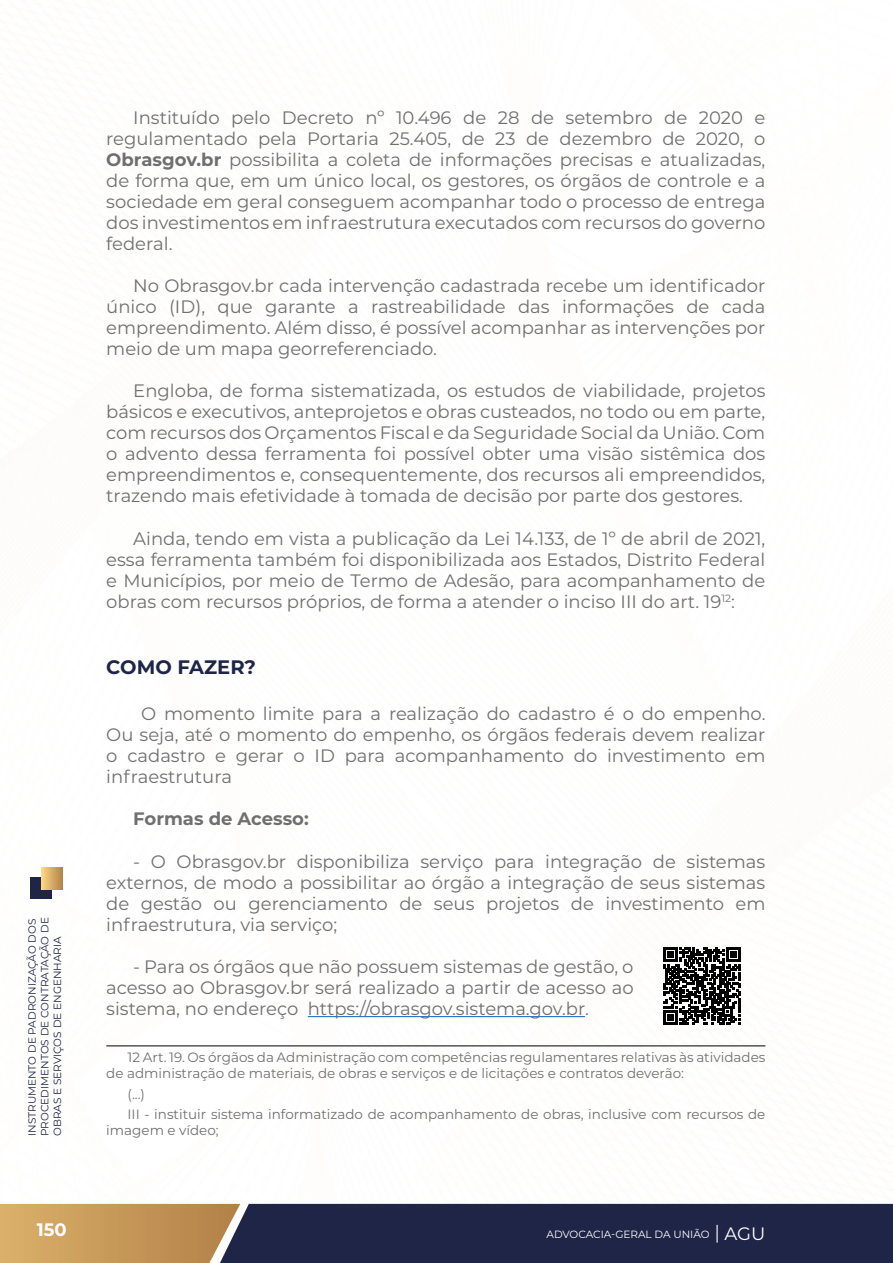
<style>
.page{position:relative;width:893px;height:1263px;background:#fff}
.page>*{position:absolute;margin:0;border:0;box-sizing:border-box;transform-origin:0 0}
.t1{font:700 19.5px "Montserrat";color:#1e2547}
.t2{font:18px/21px "Montserrat";color:#706f6f;text-align:justify}
.t3{font:700 18px "Montserrat";color:#706f6f}
.t4{font:700 18px "Montserrat";color:#fff}
.t5{font:13.5px/16.2px "Montserrat";color:#706f6f}
.t6{font:10.5px/12.6px "Montserrat";color:#1e2547}
.t7{font:10.5px "Montserrat";color:#fff}
.s1{font-weight:700}
.s2{font-size:18px}
</style>
<div class="page">
<svg style="left:31px;top:867px;width:32px;height:32px"></svg>
<svg style="left:0;top:1204px;width:893px;height:59px;background:#4b444d"></svg>
<hr style="left:308px;top:1016px;width:277px;height:1px;background:#0563c1">
<hr style="left:106px;top:1045px;width:659px;height:1px;background:#000">
<svg style="left:663px;top:947px;width:78px;height:78px"></svg>
<p class="t6" style="left:25px;top:1136px;width:220px;rotate:-90deg">INSTRUMENTO DE PADRONIZAÇÃO DOS<br>PROCEDIMENTOS DE CONTRATAÇÃO DE<br>OBRAS E SERVIÇOS DE ENGENHARIA</p>
<p class="t2" style="left:106px;top:106px;width:661px;text-indent:27px">Instituído pelo Decreto nº 10.496 de 28 de setembro de 2020 e regulamentado pela Portaria 25.405, de 23 de dezembro de 2020, o <span class="s1">Obrasgov.br</span> possibilita a coleta de informações precisas e atualizadas, de forma que, em um único local, os gestores, os órgãos de controle e a sociedade em geral conseguem acompanhar todo o processo de entrega dos investimentos em infraestrutura executados com recursos do governo federal.</p>
<p class="t2" style="left:106px;top:275px;width:661px;text-indent:27px">No Obrasgov.br cada intervenção cadastrada recebe um identificador único (ID), que garante a rastreabilidade das informações de cada empreendimento. Além disso, é possível acompanhar as intervenções por meio de um mapa georreferenciado.</p>
<p class="t2" style="left:106px;top:380px;width:661px;text-indent:27px">Engloba, de forma sistematizada, os estudos de viabilidade, projetos básicos e executivos, anteprojetos e obras custeados, no todo ou em parte, com recursos dos Orçamentos Fiscal e da Seguridade Social da União. Com o advento dessa ferramenta foi possível obter uma visão sistêmica dos empreendimentos e, consequentemente, dos recursos ali empreendidos, trazendo mais efetividade à tomada de decisão por parte dos gestores.</p>
<p class="t2" style="left:106px;top:527px;width:661px;text-indent:27px">Ainda, tendo em vista a publicação da Lei 14.133, de 1º de abril de 2021, essa ferramenta também foi disponibilizada aos Estados, Distrito Federal e Municípios, por meio de Termo de Adesão, para acompanhamento de obras com recursos próprios, de forma a atender o inciso III do art. 19<sup>12</sup>:<sup>11</sup></p>
<p class="t1" style="left:106px;top:652px;width:151px">COMO FAZER?</p>
<p class="t2" style="left:106px;top:702px;width:661px;text-indent:35px">O momento limite para a realização do cadastro é o do empenho.<br>Ou seja, até o momento do empenho, os órgãos federais devem realizar o cadastro e gerar o ID para acompanhamento do investimento em infraestrutura</p>
<p class="t3" style="left:133px;top:806px;width:177px">Formas de Acesso:</p>
<p class="t2" style="left:106px;top:850px;width:661px;text-indent:27px">- O Obrasgov.br disponibiliza serviço para integração de sistemas externos, de modo a possibilitar ao órgão a integração de seus sistemas de gestão ou gerenciamento de seus projetos de investimento em infraestrutura, via serviço;</p>
<p class="t2" style="left:106px;top:955px;width:529px;text-indent:27px">- Para os órgãos que não possuem sistemas de gestão, o acesso ao Obrasgov.br será realizado a partir de acesso ao sistema, no endereço https://obrasgov.sistema.gov.br.</p>
<p class="t5" style="left:106px;top:1049px;width:661px;text-indent:21px">12 Art. 19. Os órgãos da Administração com competências regulamentares relativas às atividades de administração de materiais, de obras e serviços e de licitações e contratos deverão:</p>
<p class="t5" style="left:128px;top:1083px;width:639px;line-height:20.4px">(...)<br>III - instituir sistema informatizado de acompanhamento de obras, inclusive com recursos de</p>
<p class="t5" style="left:106px;top:1122px;width:114px">imagem e vídeo;</p>
<p class="t4" style="left:37px;top:1216px;width:31px">150</p>
<p class="t7" style="left:546px;top:1226px;width:220px">ADVOCACIA-GERAL DA UNIÃO <span class="s2">AGU</span></p>
</div>
